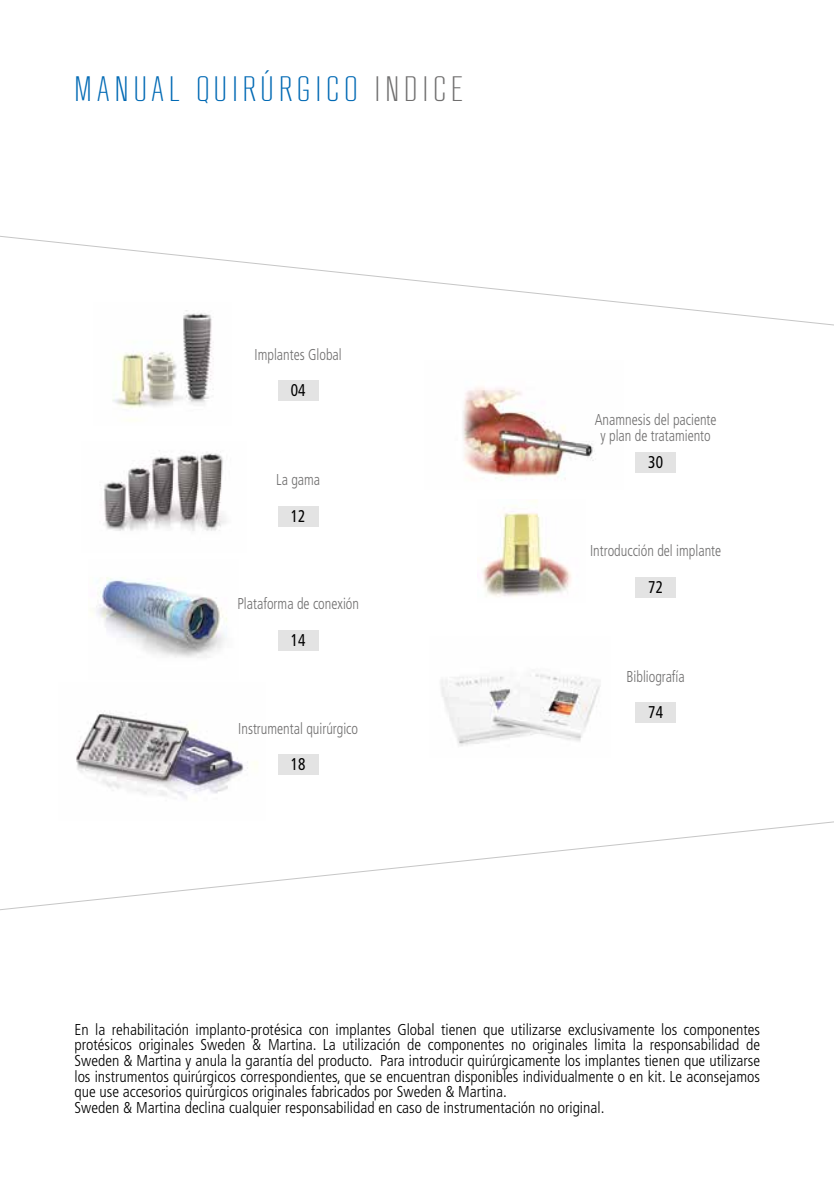
<style>
.page{position:relative;width:834px;height:1181px;background:#fff}
.page>*{position:absolute;margin:0;border:0;box-sizing:border-box;transform-origin:0 0}
.t1{font:300 35px "RB No 2";letter-spacing:.14em;color:#0069b4}
.t2{font:condensed 16.97px "Frutiger";color:#000;scale:.9 1}
.t3{font:300 condensed 15.75px/15.6px "Frutiger";color:#000}
.t4{font:300 condensed 15.75px/15.8px "Frutiger";color:#706f6f;text-align:center;scale:.9 1}
.s1{color:#706f6f}
</style>
<div class="page">
<img style="left:462px;top:415px;width:132px;height:64px">
<img style="left:88px;top:710px;width:101px;height:23px">
<div style="left:635px;top:452px;width:40px;height:20px;background:#e3e3e3"></div>
<div style="left:278px;top:630px;width:40px;height:20px;background:#e3e3e3"></div>
<img style="left:96px;top:577px;width:131px;height:81px">
<div style="left:635px;top:577px;width:40px;height:20px;background:#e3e3e3"></div>
<img style="left:441px;top:673px;width:160px;height:60px">
<div style="left:278px;top:506px;width:40px;height:20px;background:#e3e3e3"></div>
<img style="left:104px;top:452px;width:122px;height:79px">
<div style="left:635px;top:702px;width:40px;height:20px;background:#e3e3e3"></div>
<svg style="left:0;top:236px;width:833px;height:179px"></svg>
<svg style="left:0;top:733px;width:833px;height:178px"></svg>
<img style="left:477px;top:500px;width:95px;height:97px">
<h1 class="t1" style="left:74px;top:70px;width:389px">MANUAL QUIRÚRGICO <span class="s1">INDICE</span></h1>
<p class="t4" style="left:254px;top:347px;width:98px">Implantes Global</p>
<p class="t2" style="left:291px;top:381px;width:18px">04</p>
<p class="t4" style="left:276px;top:472px;width:50px">La gama</p>
<p class="t2" style="left:291px;top:506px;width:18px">12</p>
<p class="t4" style="left:237px;top:596px;width:137px">Plataforma de conexión</p>
<p class="t2" style="left:291px;top:630px;width:18px">14</p>
<p class="t4" style="left:238px;top:720px;width:135px">Instrumental quirúrgico</p>
<p class="t2" style="left:291px;top:754px;width:18px">18</p>
<p class="t4" style="left:594px;top:412px;width:137px">Anamnesis del paciente y plan de tratamiento</p>
<p class="t2" style="left:648px;top:452px;width:18px">30</p>
<p class="t4" style="left:590px;top:543px;width:147px">Introducción del implante</p>
<p class="t2" style="left:648px;top:577px;width:18px">72</p>
<p class="t4" style="left:626px;top:668px;width:66px">Bibliografía</p>
<p class="t2" style="left:648px;top:702px;width:18px">74</p>
<p class="t3" style="left:74px;top:1021px;width:687px">En la rehabilitación implanto-protésica con implantes Global tienen que utilizarse exclusivamente los componentes protésicos originales Sweden &amp; Martina. La utilización de componentes no originales limita la responsabilidad de Sweden &amp; Martina y anula la garantía del producto. Para introducir quirúrgicamente los implantes tienen que utilizarse los instrumentos quirúrgicos correspondientes, que se encuentran disponibles individualmente o en kit. Le aconsejamos que use accesorios quirúrgicos originales fabricados por Sweden &amp; Martina.<br>Sweden &amp; Martina declina cualquier responsabilidad en caso de instrumentación no original.</p>
</div>
